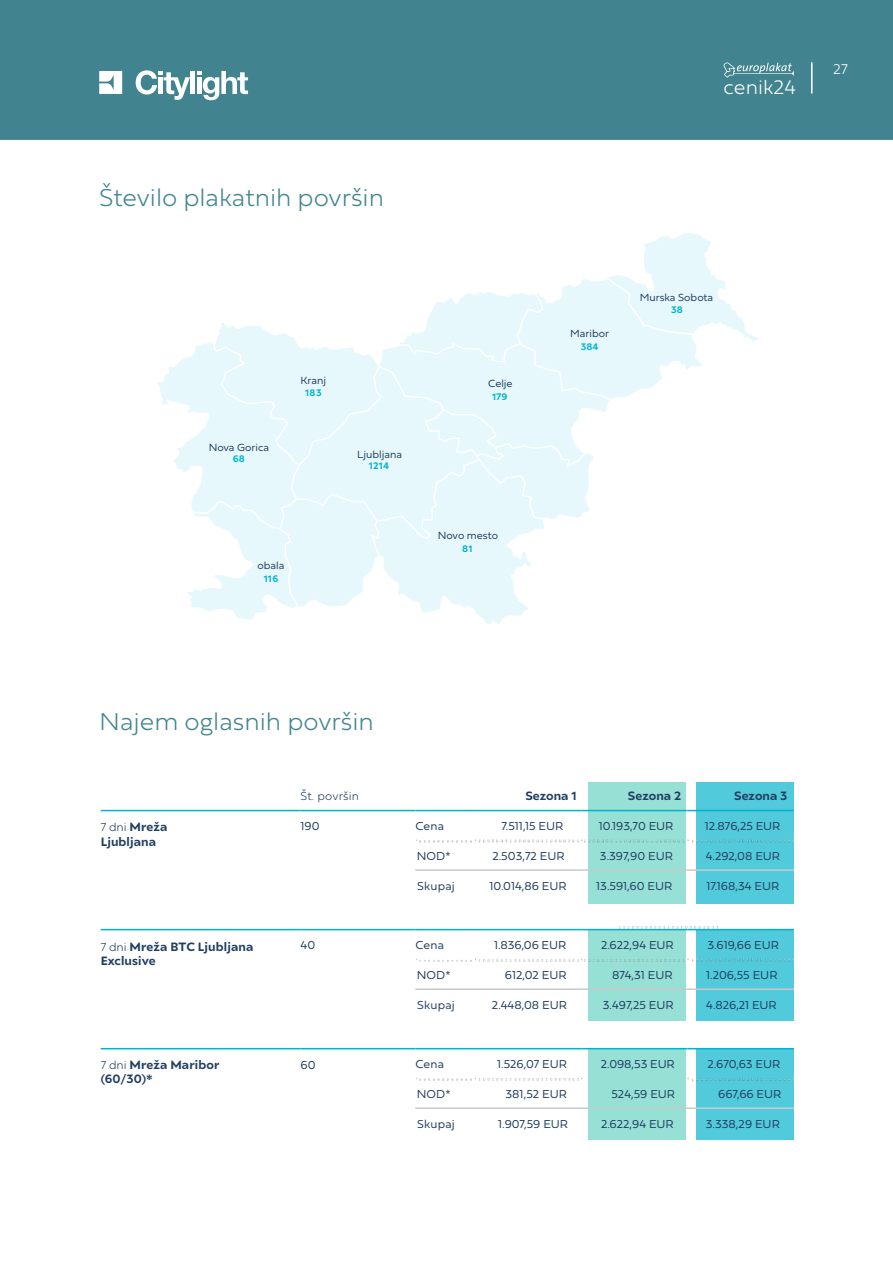
<style>
.page{position:relative;width:893px;height:1263px;background:#fff}
.page>*{position:absolute;margin:0;border:0;box-sizing:border-box;transform-origin:0 0}
.t1{font:100 25.5px "Fieldwork Hum";color:#418590}
.t2{font:100 20.55px "Fieldwork Hum";letter-spacing:.005em;color:#fff}
.t3{font:100 14.7px "Fieldwork Hum";color:#fff}
.t4{font:12px "Fieldwork Hum Light";color:#213e60}
.t5{font:700 12px/14.4px "Ariana Pro";letter-spacing:.01em;color:#213e60}
.t6{font:100 12px "Fieldwork Hum";letter-spacing:.015em;color:#213e60}
.t7{font:10.8px "Fieldwork Hum Light";color:#213e60}
.t8{font:700 9.45px "Ariana Pro";letter-spacing:.01em;color:#00b3cf}
.s1{font-family:"Fieldwork Hum";font-weight:100}
</style>
<div class="page">
<div style="left:0;top:0;width:893px;height:140px;background:#41848f"></div>
<hr style="left:811px;top:62px;width:1px;height:32px;background:#fff">
<svg style="left:724px;top:62px;width:70px;height:16px"></svg>
<svg style="left:99px;top:71px;width:23px;height:23px"></svg>
<svg style="left:136px;top:70px;width:54px;height:30px"></svg>
<div style="left:190px;top:71px;width:5px;height:23px;background:#fff"></div>
<svg style="left:197px;top:71px;width:51px;height:29px"></svg>
<div style="left:588px;top:782px;width:98px;height:122px;background:#96e0d6"></div>
<div style="left:696px;top:782px;width:98px;height:122px;background:#51cbdb"></div>
<div style="left:588px;top:930px;width:98px;height:91px;background:#96e0d6"></div>
<div style="left:696px;top:930px;width:98px;height:91px;background:#51cbdb"></div>
<div style="left:588px;top:1049px;width:98px;height:91px;background:#96e0d6"></div>
<div style="left:696px;top:1049px;width:98px;height:91px;background:#51cbdb"></div>
<hr style="left:415px;top:1107px;width:60px;height:2px;background:#c9c9c8">
<hr style="left:475px;top:1107px;width:106px;height:2px;background:#c9c9c8">
<hr style="left:581px;top:1107px;width:106px;height:2px;background:#c9c9c8">
<hr style="left:687px;top:1107px;width:107px;height:2px;background:#c9c9c8">
<hr style="left:415px;top:988px;width:60px;height:2px;background:#c9c9c8">
<hr style="left:475px;top:988px;width:106px;height:2px;background:#c9c9c8">
<hr style="left:581px;top:988px;width:106px;height:2px;background:#c9c9c8">
<hr style="left:687px;top:988px;width:107px;height:2px;background:#c9c9c8">
<hr style="left:415px;top:869px;width:60px;height:2px;background:#c9c9c8">
<hr style="left:475px;top:869px;width:106px;height:2px;background:#c9c9c8">
<hr style="left:581px;top:869px;width:106px;height:2px;background:#c9c9c8">
<hr style="left:687px;top:869px;width:107px;height:2px;background:#c9c9c8">
<img style="left:420px;top:1078px;width:52px;height:3px">
<img style="left:479px;top:1078px;width:100px;height:3px">
<img style="left:619px;top:926px;width:101px;height:3px">
<img style="left:692px;top:1078px;width:98px;height:3px">
<img style="left:420px;top:840px;width:52px;height:3px">
<img style="left:479px;top:839px;width:100px;height:4px">
<img style="left:585px;top:839px;width:99px;height:4px">
<img style="left:692px;top:839px;width:98px;height:4px">
<img style="left:420px;top:959px;width:52px;height:3px">
<img style="left:479px;top:959px;width:100px;height:3px">
<img style="left:585px;top:959px;width:99px;height:3px">
<img style="left:692px;top:959px;width:98px;height:3px">
<hr style="left:101px;top:810px;width:200px;height:1px;background:#00b3cf">
<hr style="left:301px;top:810px;width:114px;height:1px;background:#00b3cf">
<hr style="left:415px;top:810px;width:60px;height:1px;background:#00b3cf">
<hr style="left:475px;top:810px;width:106px;height:1px;background:#00b3cf">
<hr style="left:581px;top:810px;width:106px;height:1px;background:#00b3cf">
<hr style="left:687px;top:810px;width:107px;height:1px;background:#00b3cf">
<hr style="left:101px;top:929px;width:200px;height:1px;background:#00b3cf">
<hr style="left:301px;top:929px;width:114px;height:1px;background:#00b3cf">
<hr style="left:415px;top:929px;width:60px;height:1px;background:#00b3cf">
<hr style="left:475px;top:929px;width:106px;height:1px;background:#00b3cf">
<hr style="left:581px;top:929px;width:106px;height:1px;background:#00b3cf">
<hr style="left:687px;top:929px;width:107px;height:1px;background:#00b3cf">
<hr style="left:101px;top:1048px;width:200px;height:1px;background:#00b3cf">
<hr style="left:301px;top:1048px;width:114px;height:1px;background:#00b3cf">
<hr style="left:415px;top:1048px;width:60px;height:1px;background:#00b3cf">
<hr style="left:475px;top:1048px;width:106px;height:1px;background:#00b3cf">
<hr style="left:581px;top:1048px;width:106px;height:1px;background:#00b3cf">
<hr style="left:687px;top:1048px;width:107px;height:1px;background:#00b3cf">
<svg style="left:158px;top:233px;width:600px;height:391px"></svg>
<h1 class="t1" style="left:99px;top:178px;width:286px">Število plakatnih površin</h1>
<p class="t7" style="left:209px;top:439px;width:62px">Nova Gorica</p>
<p class="t8" style="left:233px;top:452px;width:14px">68</p>
<p class="t7" style="left:301px;top:371px;width:27px">Kranj</p>
<p class="t8" style="left:305px;top:386px;width:18px">183</p>
<p class="t7" style="left:357px;top:446px;width:46px">Ljubljana</p>
<p class="t8" style="left:369px;top:459px;width:22px">1214</p>
<p class="t7" style="left:257px;top:557px;width:28px">obala</p>
<p class="t8" style="left:264px;top:572px;width:16px">116</p>
<p class="t7" style="left:488px;top:375px;width:26px">Celje</p>
<p class="t8" style="left:492px;top:390px;width:17px">179</p>
<p class="t7" style="left:438px;top:527px;width:62px">Novo mesto</p>
<p class="t8" style="left:462px;top:542px;width:12px">81</p>
<h2 class="t2" style="left:724px;top:71px;width:74px">cenik24</h2>
<p class="t3" style="left:833px;top:57px;width:16px">27</p>
<p class="t7" style="left:570px;top:325px;width:41px">Maribor</p>
<p class="t8" style="left:581px;top:340px;width:19px">384</p>
<p class="t7" style="left:640px;top:288px;width:75px">Murska Sobota</p>
<p class="t8" style="left:671px;top:303px;width:13px">38</p>
<h1 class="t1" style="left:99px;top:701px;width:276px">Najem oglasnih površin</h1>
<p class="t6" style="left:301px;top:786px;width:60px">Št. površin</p>
<p class="t5" style="left:525px;top:787px;width:53px">Sezona 1</p>
<p class="t5" style="left:628px;top:787px;width:55px">Sezona 2</p>
<p class="t4" style="left:599px;top:816px;width:76px">10.193,70 EUR</p>
<p class="t4" style="left:600px;top:846px;width:75px">3.397,90 EUR</p>
<p class="t4" style="left:596px;top:876px;width:78px">13.591,60 EUR</p>
<p class="t5" style="left:101px;top:819px;width:68px"><span class="s1">7 dni</span> Mreža<br>Ljubljana</p>
<p class="t4" style="left:301px;top:817px;width:21px">190</p>
<p class="t4" style="left:415px;top:816px;width:30px">Cena</p>
<p class="t4" style="left:501px;top:816px;width:63px">7.511,15 EUR</p>
<p class="t4" style="left:417px;top:846px;width:35px">NOD*</p>
<p class="t4" style="left:492px;top:846px;width:74px">2.503,72 EUR</p>
<p class="t4" style="left:417px;top:876px;width:39px">Skupaj</p>
<p class="t4" style="left:490px;top:876px;width:78px">10.014,86 EUR</p>
<p class="t5" style="left:101px;top:938px;width:154px"><span class="s1">7 dni</span> Mreža BTC Ljubljana<br>Exclusive</p>
<p class="t4" style="left:301px;top:936px;width:16px">40</p>
<p class="t4" style="left:415px;top:936px;width:30px">Cena</p>
<p class="t4" style="left:494px;top:936px;width:74px">1.836,06 EUR</p>
<p class="t4" style="left:601px;top:936px;width:74px">2.622,94 EUR</p>
<p class="t4" style="left:612px;top:965px;width:62px">874,31 EUR</p>
<p class="t4" style="left:603px;top:996px;width:72px">3.497,25 EUR</p>
<p class="t4" style="left:417px;top:965px;width:35px">NOD*</p>
<p class="t4" style="left:505px;top:965px;width:63px">612,02 EUR</p>
<p class="t4" style="left:417px;top:996px;width:39px">Skupaj</p>
<p class="t4" style="left:492px;top:996px;width:76px">2.448,08 EUR</p>
<p class="t5" style="left:101px;top:1056px;width:120px"><span class="s1">7 dni</span> Mreža Maribor (60/30)*</p>
<p class="t4" style="left:301px;top:1055px;width:17px">60</p>
<p class="t4" style="left:415px;top:1055px;width:30px">Cena</p>
<p class="t4" style="left:497px;top:1055px;width:71px">1.526,07 EUR</p>
<p class="t4" style="left:601px;top:1055px;width:75px">2.098,53 EUR</p>
<p class="t4" style="left:611px;top:1084px;width:65px">524,59 EUR</p>
<p class="t4" style="left:601px;top:1115px;width:74px">2.622,94 EUR</p>
<p class="t4" style="left:417px;top:1084px;width:35px">NOD*</p>
<p class="t4" style="left:505px;top:1084px;width:63px">381,52 EUR</p>
<p class="t4" style="left:417px;top:1115px;width:39px">Skupaj</p>
<p class="t4" style="left:498px;top:1115px;width:72px">1.907,59 EUR</p>
<p class="t5" style="left:734px;top:787px;width:55px">Sezona 3</p>
<p class="t4" style="left:705px;top:816px;width:77px">12.876,25 EUR</p>
<p class="t4" style="left:706px;top:846px;width:76px">4.292,08 EUR</p>
<p class="t4" style="left:706px;top:876px;width:74px">17.168,34 EUR</p>
<p class="t4" style="left:707px;top:936px;width:73px">3.619,66 EUR</p>
<p class="t4" style="left:706px;top:965px;width:73px">1.206,55 EUR</p>
<p class="t4" style="left:706px;top:996px;width:72px">4.826,21 EUR</p>
<p class="t4" style="left:708px;top:1055px;width:74px">2.670,63 EUR</p>
<p class="t4" style="left:718px;top:1084px;width:65px">667,66 EUR</p>
<p class="t4" style="left:706px;top:1115px;width:76px">3.338,29 EUR</p>
</div>
